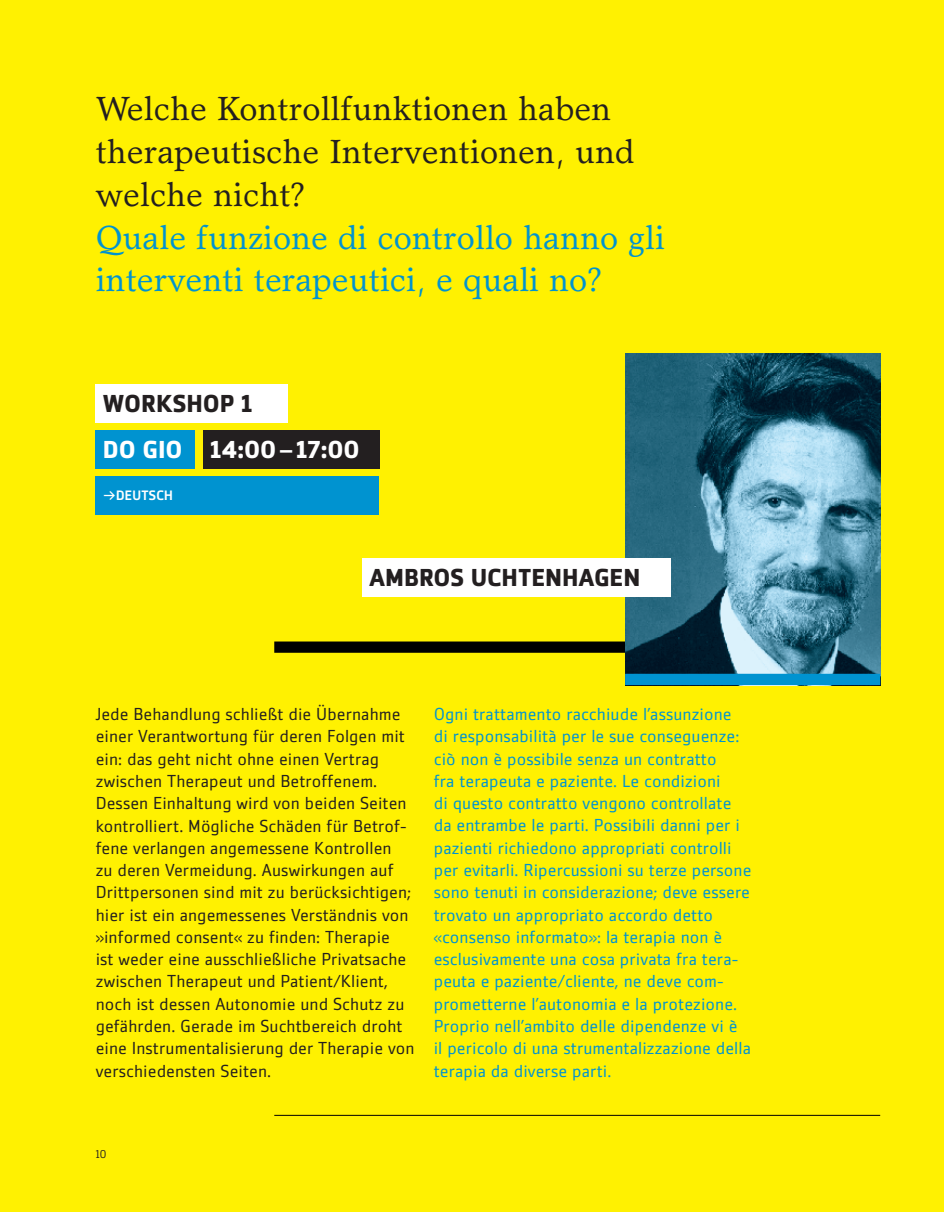
<style>
.page{position:relative;width:944px;height:1212px;background:#fff101}
.page>*{position:absolute;margin:0;border:0;box-sizing:border-box;transform-origin:0 0}
.t1{font:33.75px/42.8px "Garth Graphic Std";color:#231f20}
.t2{font:33.75px/42.8px "Garth Graphic Std";color:#0093d0}
.t3{font:700 24.3px "Zemestro Std";letter-spacing:.025em;color:#231f20}
.t4{font:700 24.3px "Zemestro Std";letter-spacing:.025em;color:#fff}
.t5{font:17.32px/22.3px "Zemestro Std";letter-spacing:.005em;color:#0093d0}
.t6{font:17.32px/22.3px "Zemestro Std";letter-spacing:.005em;color:#231f20}
.t7{font:500 13.5px "Zemestro Std";color:#fff}
.t8{font:11.25px "Zemestro Std";color:#231f20}
.s1{font-family:"Klavika Medium Arrows";font-weight:400}
</style>
<div class="page">
<div style="left:274px;top:641px;width:606px;height:12px;background:#000"></div>
<img style="left:625px;top:353px;width:255px;height:321px">
<div style="left:625px;top:674px;width:255px;height:11px;background:#0093d0"></div>
<div style="left:362px;top:559px;width:308px;height:38px;background:#fff"></div>
<hr style="left:274px;top:1115px;width:606px;height:1px;background:#000">
<div style="left:203px;top:430px;width:176px;height:38px;background:#231f20"></div>
<div style="left:96px;top:430px;width:99px;height:38px;background:#0093d0"></div>
<div style="left:96px;top:476px;width:283px;height:38px;background:#0093d0"></div>
<div style="left:96px;top:384px;width:192px;height:38px;background:#fff"></div>
<h1 class="t1" style="left:96px;top:88px;width:540px">Welche Kontrollfunktionen haben therapeutische Interventionen, und welche nicht?</h1>
<h1 class="t2" style="left:96px;top:216px;width:571px">Quale funzione di controllo hanno gli interventi terapeutici, e quali no?</h1>
<h2 class="t3" style="left:103px;top:388px;width:150px">WORKSHOP 1</h2>
<h2 class="t4" style="left:103px;top:434px;width:80px">DO GIO</h2>
<p class="t7" style="left:103px;top:487px;width:38px"><span class="s1">B</span>DEUTSCH</p>
<h2 class="t4" style="left:210px;top:434px;width:150px">14:00 – 17:00</h2>
<h2 class="t3" style="left:370px;top:562px;width:65px">AMBROS</h2>
<h2 class="t3" style="left:471px;top:562px;width:170px">UCHTENHAGEN</h2>
<p class="t6" style="left:96px;top:703px;width:320px">Jede Behandlung schließt die Übernahme einer Verantwortung für deren Folgen mit ein: das geht nicht ohne einen Vertrag zwischen Therapeut und Betroffenem.<br>Dessen Einhaltung wird von beiden Seiten kontrolliert. Mögliche Schäden für Betrof&shy;fene verlangen angemessene Kontrollen<br>zu deren Vermeidung. Auswirkungen auf Drittpersonen sind mit zu berücksichtigen; hier ist ein angemessenes Verständnis von »informed consent« zu finden: Therapie<br>ist weder eine ausschließliche Privatsache zwischen Therapeut und Patient/Klient, noch ist dessen Autonomie und Schutz zu gefährden. Gerade im Suchtbereich droht eine Instrumentalisierung der Therapie von verschiedensten Seiten.</p>
<p class="t5" style="left:434px;top:703px;width:319px">Ogni trattamento racchiude l’assunzione<br>di responsabilità per le sue conseguenze: ciò non è possibile senza un contratto<br>fra terapeuta e paziente. Le condizioni<br>di questo contratto vengono controllate da entrambe le parti. Possibili danni per i pazienti richiedono appropriati controlli per evitarli. Ripercussioni su terze persone sono tenuti in considerazione; deve essere trovato un appropriato accordo detto «consenso informato»: la terapia non è esclusivamente una cosa privata fra tera&shy;peuta e paziente/cliente, ne deve com&shy;prometterne l’autonomia e la protezione.<br>Proprio nell’ambito delle dipendenze vi è<br>il pericolo di una strumentalizzazione della terapia da diverse parti.</p>
<p class="t8" style="left:96px;top:1147px;width:12px">10</p>
</div>
